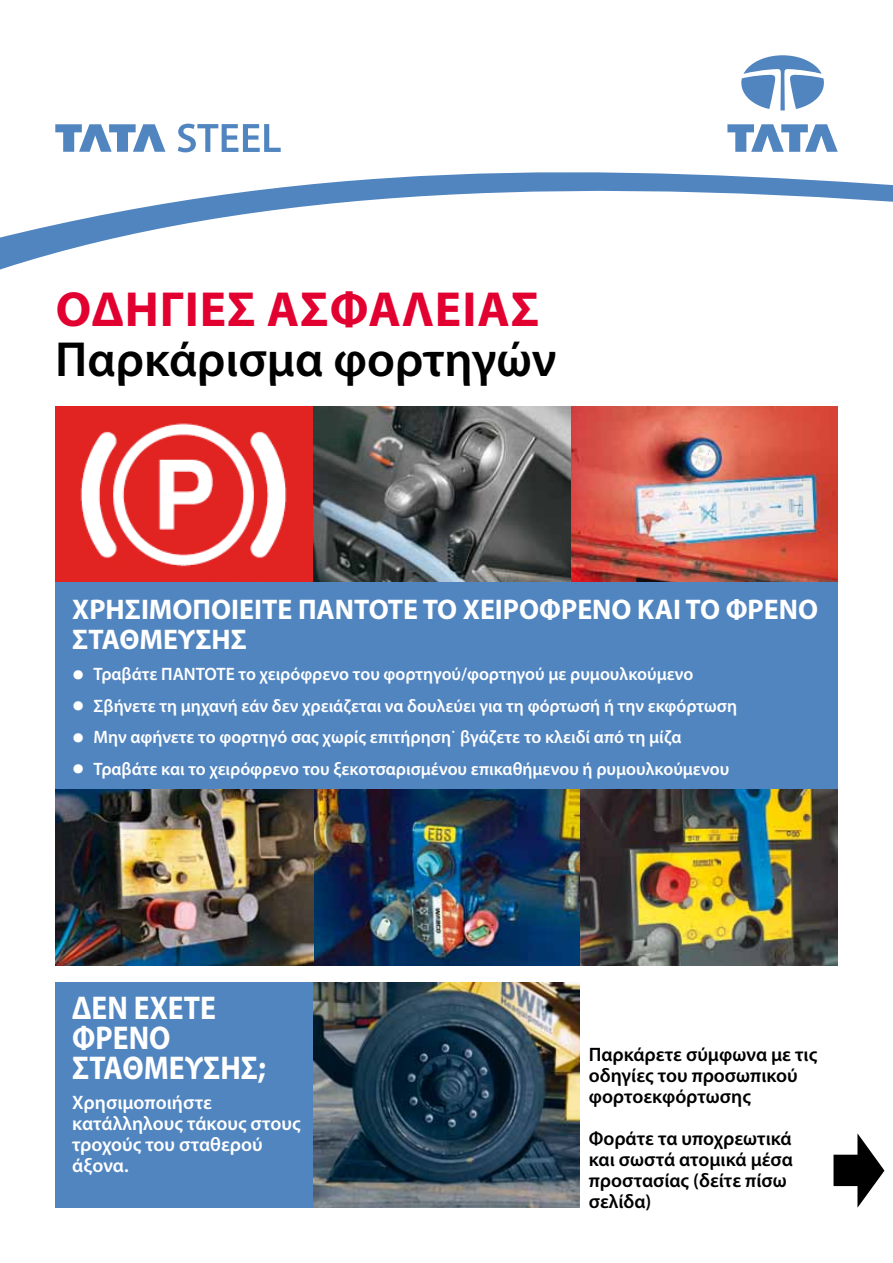
<style>
.page{position:relative;width:893px;height:1263px;background:#fff}
.page>*{position:absolute;margin:0;border:0;box-sizing:border-box;transform-origin:0 0}
.t1{font:600 49.5px "Myriad Pro";color:#000}
.t2{font:700 49.5px "Myriad Pro";letter-spacing:.02em;color:#e20030}
.t3{font:700 33px/30px "Myriad Pro";color:#fff;scale:.9 1}
.t4{font:700 28.5px/30px "Myriad Pro";color:#fff}
.t5{font:600 19.5px/21px "Myriad Pro";color:#000}
.t6{font:600 19.5px/21px "Myriad Pro";color:#fff}
.t7{font:600 18px "Myriad Pro";color:#fff}
.s1{font-size:39px}
</style>
<div class="page">
<svg style="left:0;top:172px;width:893px;height:98px"></svg>
<svg style="left:741px;top:55px;width:83px;height:55px"></svg>
<svg style="left:727px;top:124px;width:111px;height:28px"></svg>
<svg style="left:55px;top:124px;width:110px;height:28px"></svg>
<svg style="left:178px;top:124px;width:103px;height:28px"></svg>
<div style="left:55px;top:582px;width:783px;height:208px;background:#5185c0"></div>
<div style="left:55px;top:982px;width:258px;height:226px;background:#5185c0"></div>
<img style="left:55px;top:406px;width:783px;height:176px">
<img style="left:55px;top:790px;width:783px;height:175px">
<svg style="left:833px;top:1133px;width:51px;height:75px"></svg>
<img style="left:313px;top:982px;width:267px;height:226px">
<h1 class="t2" style="left:56px;top:282px;width:485px">ΟΔΗΓΙΕΣ ΑΣΦΑΛΕΙΑΣ</h1>
<h1 class="t1" style="left:55px;top:332px;width:503px">Παρκάρισμα φορτηγών</h1>
<h3 class="t4" style="left:72px;top:594px;width:747px">ΧΡΗΣΙΜΟΠΟΙΕΙΤΕ ΠΑΝΤΟΤΕ ΤΟ ΧΕΙΡΟΦΡΕΝΟ ΚΑΙ ΤΟ ΦΡΕΝΟ<br>ΣΤΑΘΜΕΥΣΗΣ</h3>
<p class="t7" style="left:72px;top:664px;width:623px"><span class="s1">•</span> Τραβάτε ΠΑΝΤΟΤΕ το χειρόφρενο του φορτηγού/φορτηγού με ρυμουλκούμενο</p>
<p class="t7" style="left:72px;top:696px;width:666px"><span class="s1">•</span> Σβήνετε τη μηχανή εάν δεν χρειάζεται να δουλεύει για τη φόρτωσή ή την εκφόρτωση</p>
<p class="t7" style="left:72px;top:727px;width:611px"><span class="s1">•</span> Μην αφήνετε το φορτηγό σας χωρίς επιτήρηση˙ βγάζετε το κλειδί από τη μίζα</p>
<p class="t7" style="left:72px;top:759px;width:658px"><span class="s1">•</span> Τραβάτε και το χειρόφρενο του ξεκοτσαρισμένου επικαθήμενου ή ρυμουλκούμενου</p>
<h2 class="t3" style="left:72px;top:993px;width:216px">ΔΕΝ ΕΧΕΤΕ<br>ΦΡΕΝΟ<br>ΣΤΑΘΜΕΥΣΗΣ;</h2>
<p class="t6" style="left:72px;top:1092px;width:230px">Χρησιμοποιήστε κατάλληλους τάκους στους τροχούς του σταθερού άξονα.</p>
<p class="t5" style="left:589px;top:1044px;width:230px">Παρκάρετε σύμφωνα με τις οδηγίες του προσωπικού φορτοεκφόρτωσης</p>
<p class="t5" style="left:589px;top:1128px;width:206px">Φοράτε τα υποχρεωτικά και σωστά ατομικά μέσα προστασίας (δείτε πίσω σελίδα)</p>
</div>
